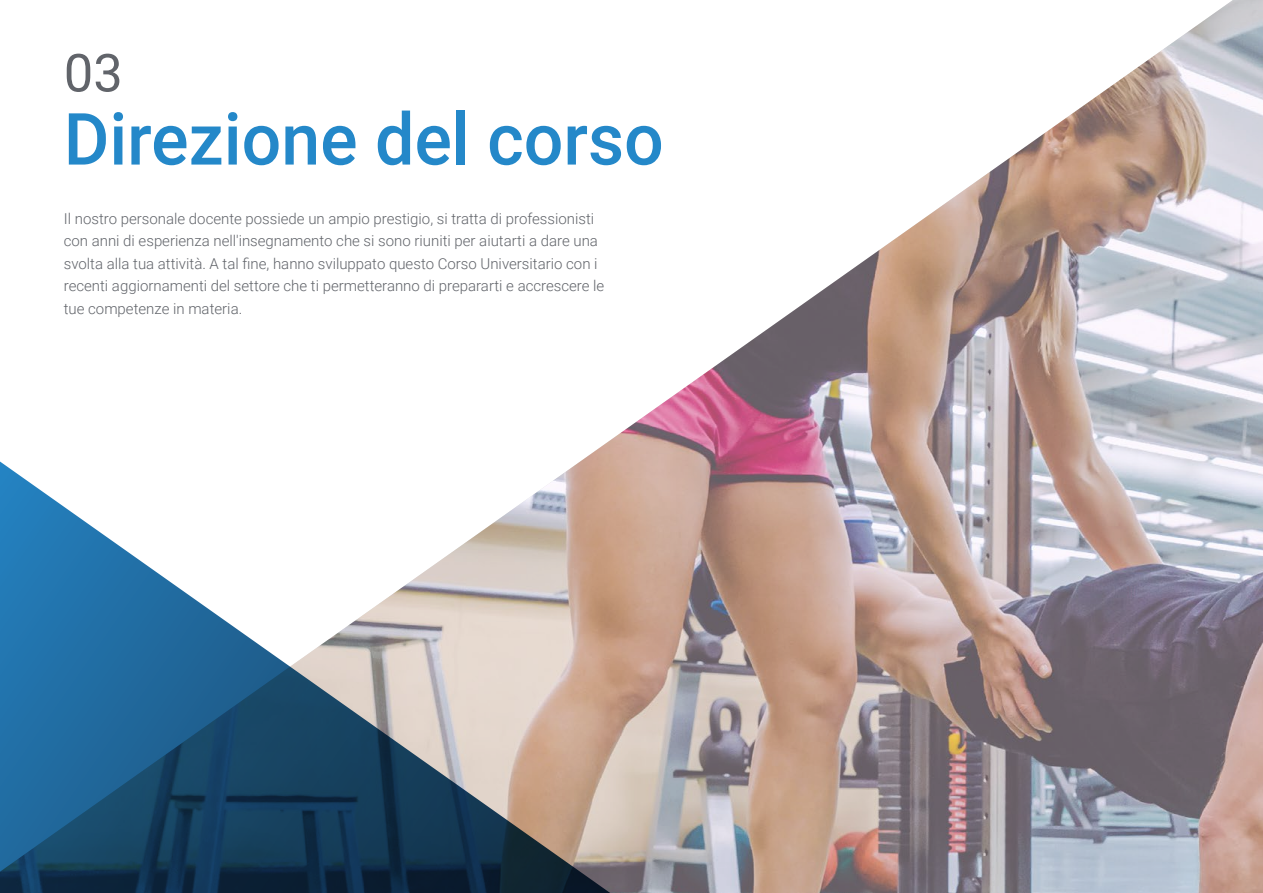
<style>
.page{position:relative;width:1263px;height:893px;background:#fff}
.page>*{position:absolute;margin:0;border:0;box-sizing:border-box;transform-origin:0 0}
.t1{font:500 72px "Roboto";color:#2488c9}
.t2{font:52.5px "Roboto";color:#61646a}
.t3{font:300 15px/22.5px "Roboto";color:#61646a}
</style>
<div class="page">
<img style="left:602px;top:0;width:661px;height:893px">
<svg style="left:0;top:446px;width:640px;height:447px"></svg>
<h2 class="t2" style="left:64px;top:36px;width:61px">03</h2>
<h1 class="t1" style="left:64px;top:89px;width:601px">Direzione del corso</h1>
<p class="t3" style="left:64px;top:207px;width:542px">Il nostro personale docente possiede un ampio prestigio, si tratta di professionisti con anni di esperienza nell'insegnamento che si sono riuniti per aiutarti a dare una svolta alla tua attività. A tal fine, hanno sviluppato questo Corso Universitario con i recenti aggiornamenti del settore che ti permetteranno di prepararti e accrescere le tue competenze in materia.</p>
</div>
